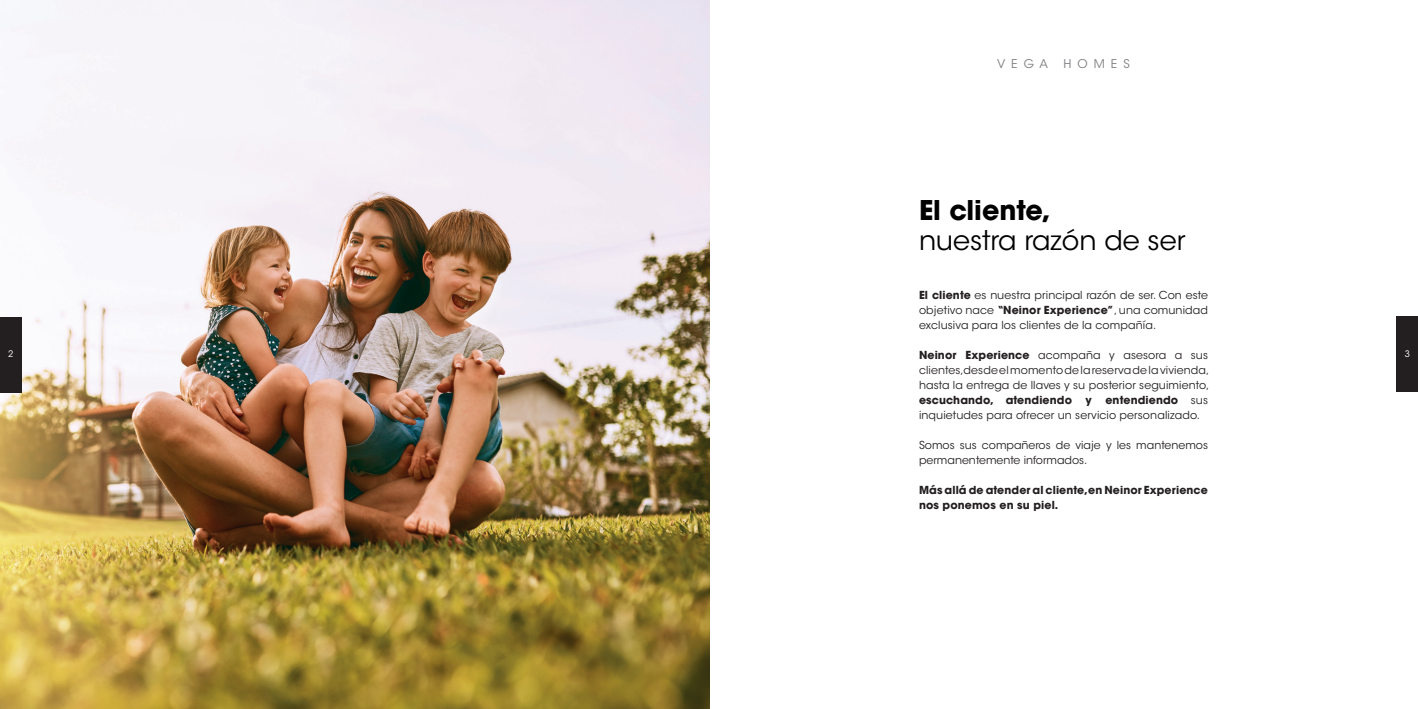
<style>
.page{position:relative;width:1418px;height:709px;background:#fff}
.page>*{position:absolute;margin:0;border:0;box-sizing:border-box;transform-origin:0 0}
.t1{font:27px "ITC Avant Garde Std";color:#000}
.t2{font:700 27px "ITC Avant Garde Std";color:#000}
.t3{font:12px "ITC Avant Garde Std";letter-spacing:.5em;color:#808285}
.t4{font:11px/15px "ITC Avant Garde Std";letter-spacing:.01em;color:#231f20;text-align:justify}
.t5{font:700 11px/15px "ITC Avant Garde Std";letter-spacing:.01em;color:#231f20}
.t6{font:9px "ITC Avant Garde Std";color:#fff}
.s1{font-weight:700}
</style>
<div class="page">
<div style="left:1396px;top:317px;width:21px;height:75px;background:#231f20"></div>
<img style="left:0;top:0;width:709px;height:709px">
<div style="left:0;top:317px;width:21px;height:75px;background:#231f20"></div>
<p class="t6" style="left:8px;top:348px;width:7px">2</p>
<p class="t3" style="left:997px;top:57px;width:52px">VEGA</p>
<p class="t3" style="left:1063px;top:57px;width:68px">HOMES</p>
<h1 class="t2" style="left:919px;top:192px;width:133px">El cliente,</h1>
<h1 class="t1" style="left:919px;top:224px;width:268px">nuestra razón de ser</h1>
<p class="t4" style="left:919px;top:288px;width:290px"><span class="s1">El cliente</span> es nuestra principal razón de ser. Con este objetivo nace <span class="s1">“Neinor Experience”</span>, una comunidad exclusiva para los clientes de la compañía.</p>
<p class="t4" style="left:919px;top:348px;width:292px"><span class="s1">Neinor Experience</span> acompaña y asesora a sus clientes,desde el momento de la reserva de la vivienda, hasta la entrega de llaves y su posterior seguimiento, <span class="s1">escuchando, atendiendo y entendiendo</span> sus inquietudes para ofrecer un servicio personalizado.</p>
<p class="t4" style="left:919px;top:438px;width:290px">Somos sus compañeros de viaje y les mantenemos permanentemente informados.</p>
<p class="t5" style="left:919px;top:483px;width:290px">Más allá de atender al cliente,en Neinor Experience nos ponemos en su piel.</p>
<p class="t6" style="left:1404px;top:348px;width:7px">3</p>
</div>
